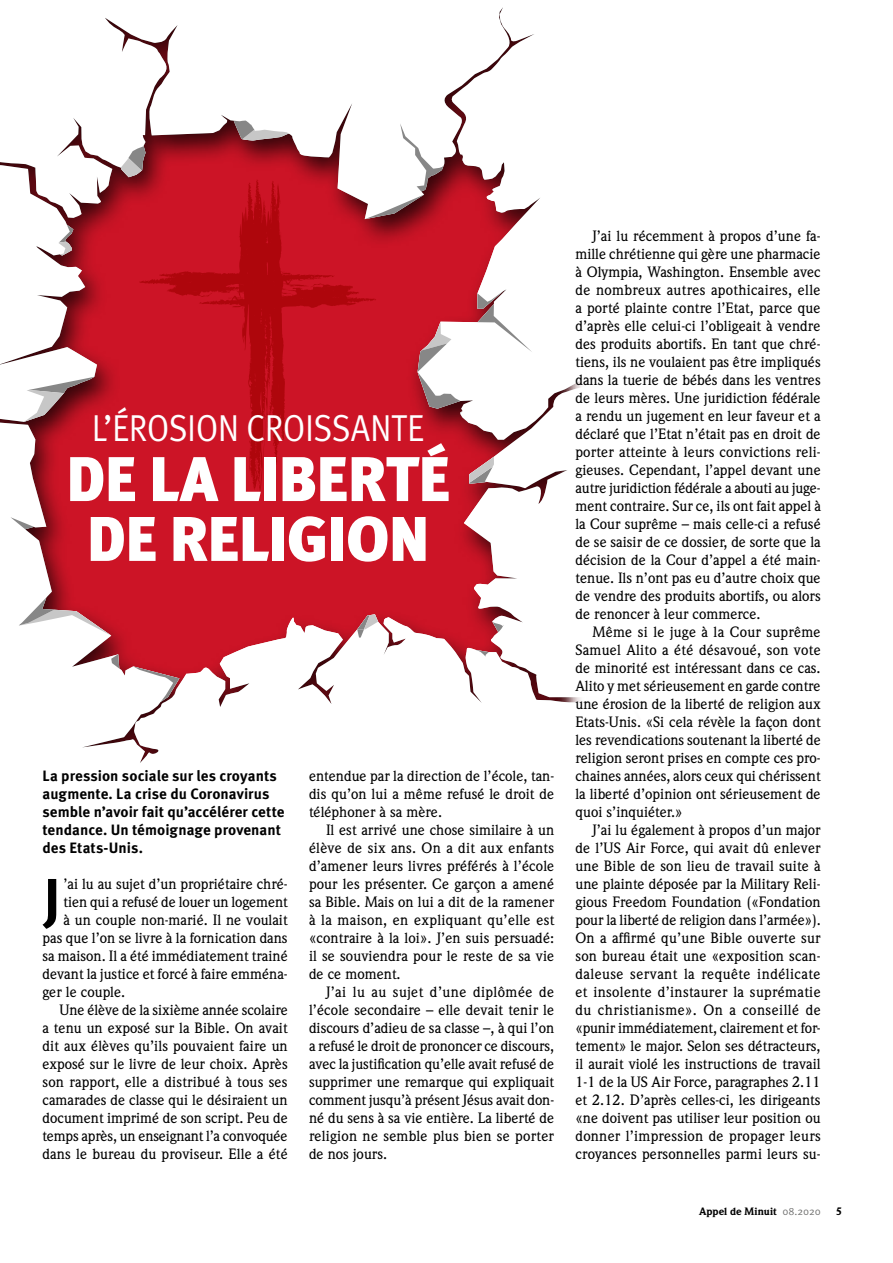
<style>
.page{position:relative;width:893px;height:1263px;background:#fff}
.page>*{position:absolute;margin:0;border:0;box-sizing:border-box;transform-origin:0 0}
.t1{font:900 63px/59.8px "Meta OT";letter-spacing:-.015em;color:#fff;text-align:center}
.t2{font:700 58.05px "Meta OT";color:#000}
.t3{font:37.5px "Meta OT Norm";letter-spacing:-.015em;color:#fff;scale:.89 1}
.t4{font:700 15px/18px "Meta OT";color:#000}
.t5{font:500 14.7px/18px "Weidemann";color:#000;text-align:justify}
.t6{font:900 10.5px "Weidemann";letter-spacing:-.005em;color:#000}
.s1{font-family:"Meta OT Norm";font-weight:400;color:#6f6f6e}
</style>
<div class="page">
<div style="left:0;top:7px;width:658px;height:758px;background:#000;opacity:.75"></div>
<svg style="left:19px;top:597px;width:92px;height:39px"></svg>
<svg style="left:234px;top:120px;width:55px;height:21px"></svg>
<svg style="left:121px;top:146px;width:25px;height:31px"></svg>
<svg style="left:58px;top:225px;width:16px;height:31px"></svg>
<svg style="left:24px;top:377px;width:70px;height:45px"></svg>
<svg style="left:357px;top:614px;width:21px;height:23px"></svg>
<svg style="left:469px;top:457px;width:25px;height:27px"></svg>
<svg style="left:418px;top:322px;width:42px;height:87px"></svg>
<svg style="left:10px;top:517px;width:24px;height:12px"></svg>
<svg style="left:111px;top:654px;width:8px;height:14px"></svg>
<svg style="left:133px;top:666px;width:46px;height:36px"></svg>
<svg style="left:475px;top:650px;width:14px;height:8px"></svg>
<svg style="left:492px;top:622px;width:13px;height:10px"></svg>
<svg style="left:477px;top:291px;width:55px;height:61px"></svg>
<svg style="left:365px;top:123px;width:80px;height:96px"></svg>
<svg style="left:139px;top:179px;width:237px;height:321px;fill:#cc1426"></svg>
<svg style="left:249px;top:438px;width:3px;height:8px"></svg>
<div style="left:556px;top:211px;width:284px;height:971px;background:#fff"></div>
<h3 class="t3" style="left:92px;top:406px;width:375px">L’ÉROSION CROISSANTE</h3>
<h1 class="t1" style="left:66px;top:452px;width:386px">DE LA LIBERTÉ<br>DE RELIGION</h1>
<p class="t4" style="left:43px;top:767px;width:244px">La pression sociale sur les croyants augmente. La crise du Coronavirus semble n’avoir fait qu’accélérer cette tendance. Un témoignage provenant des Etats-Unis.</p>
<h2 class="t2" style="left:43px;top:862px;width:19px">J</h2>
<p class="t5" style="left:64px;top:875px;width:226px">’ai lu au sujet d’un propriétaire chré-</p>
<p class="t5" style="left:64px;top:893px;width:226px">tien qui a refusé de louer un logement</p>
<p class="t5" style="left:64px;top:911px;width:226px">à un couple non-marié. Il ne voulait</p>
<p class="t5" style="left:43px;top:929px;width:247px">pas que l’on se livre à la fornication dans</p>
<p class="t5" style="left:43px;top:947px;width:247px">sa maison. Il a été immédiatement trainé</p>
<p class="t5" style="left:43px;top:965px;width:247px">devant la justice et forcé à faire emména-</p>
<p class="t5" style="left:43px;top:983px;width:84px">ger le couple.</p>
<p class="t5" style="left:60px;top:1001px;width:230px">Une élève de la sixième année scolaire</p>
<p class="t5" style="left:43px;top:1019px;width:247px">a tenu un exposé sur la Bible. On avait</p>
<p class="t5" style="left:43px;top:1037px;width:247px">dit aux élèves qu’ils pouvaient faire un</p>
<p class="t5" style="left:43px;top:1055px;width:247px">exposé sur le livre de leur choix. Après</p>
<p class="t5" style="left:43px;top:1073px;width:247px">son rapport, elle a distribué à tous ses</p>
<p class="t5" style="left:43px;top:1091px;width:247px">camarades de classe qui le désiraient un</p>
<p class="t5" style="left:43px;top:1109px;width:247px">document imprimé de son script. Peu de</p>
<p class="t5" style="left:43px;top:1127px;width:247px">temps après, un enseignant l’a convoquée</p>
<p class="t5" style="left:43px;top:1145px;width:247px">dans le bureau du proviseur. Elle a été</p>
<p class="t5" style="left:309px;top:767px;width:247px">entendue par la direction de l’école, tan&shy;dis qu’on lui a même refusé le droit de téléphoner à sa mère.</p>
<p class="t5" style="left:309px;top:821px;width:247px;text-indent:17px">Il est arrivé une chose similaire à un élève de six ans. On a dit aux enfants d’amener leurs livres préférés à l’école pour les présenter. Ce garçon a amené sa Bible. Mais on lui a dit de la ramener à la maison, en expliquant qu’elle est «contraire à la loi». J’en suis persuadé: il se souviendra pour le reste de sa vie de ce moment.</p>
<p class="t5" style="left:309px;top:983px;width:247px;text-indent:17px">J’ai lu au sujet d’une diplômée de l’école secondaire – elle devait tenir le discours d’adieu de sa classe –, à qui l’on a refusé le droit de prononcer ce discours, avec la justification qu’elle avait refusé de supprimer une remarque qui expliquait comment jusqu’à présent Jésus avait don&shy;né du sens à sa vie entière. La liberté de religion ne semble plus bien se porter de nos jours.</p>
<p class="t5" style="left:575px;top:227px;width:247px;text-indent:17px">J’ai lu récemment à propos d’une fa&shy;mille chrétienne qui gère une pharmacie à Olympia, Washington. Ensemble avec de nombreux autres apothicaires, elle a porté plainte contre l’Etat, parce que d’après elle celui-ci l’obligeait à vendre des produits abortifs. En tant que chré&shy;tiens, ils ne voulaient pas être impliqués dans la tuerie de bébés dans les ventres de leurs mères. Une juridiction fédérale a rendu un jugement en leur faveur et a déclaré que l’Etat n’était pas en droit de porter atteinte à leurs convictions reli&shy;gieuses. Cependant, l’appel devant une autre juridiction fédérale a abouti au juge&shy;ment contraire. Sur ce, ils ont fait appel à la Cour suprême – mais celle-ci a refusé de se saisir de ce dossier, de sorte que la décision de la Cour d’appel a été main&shy;tenue. Ils n’ont pas eu d’autre choix que de vendre des produits abortifs, ou alors de renoncer à leur commerce.</p>
<p class="t5" style="left:575px;top:623px;width:247px;text-indent:17px">Même si le juge à la Cour suprême Samuel Alito a été désavoué, son vote de minorité est intéressant dans ce cas.<br>Alito y met sérieusement en garde contre une érosion de la liberté de religion aux Etats-Unis. «Si cela révèle la façon dont les revendications soutenant la liberté de religion seront prises en compte ces pro&shy;chaines années, alors ceux qui chérissent la liberté d’opinion ont sérieusement de quoi s’inquiéter.»</p>
<p class="t5" style="left:575px;top:821px;width:247px;text-indent:17px">J’ai lu également à propos d’un major de l’US Air Force, qui avait dû enlever une Bible de son lieu de travail suite à une plainte déposée par la Military Reli&shy;gious Freedom Foundation («Fondation pour la liberté de religion dans l’armée»).<br>On a affirmé qu’une Bible ouverte sur son bureau était une «exposition scan&shy;daleuse servant la requête indélicate et insolente d’instaurer la suprématie du christianisme». On a conseillé de «punir immédiatement, clairement et for&shy;tement» le major. Selon ses détracteurs, il aurait violé les instructions de travail 1-1 de la US Air Force, paragraphes 2.11 et 2.12. D’après celles-ci, les dirigeants «ne doivent pas utiliser leur position ou donner l’impression de propager leurs croyances personnelles parmi leurs su-</p>
<p class="t6" style="left:699px;top:1204px;width:123px">Appel de Minuit <span class="s1">08.2020</span></p>
<p class="t6" style="left:836px;top:1204px;width:8px">5</p>
</div>
